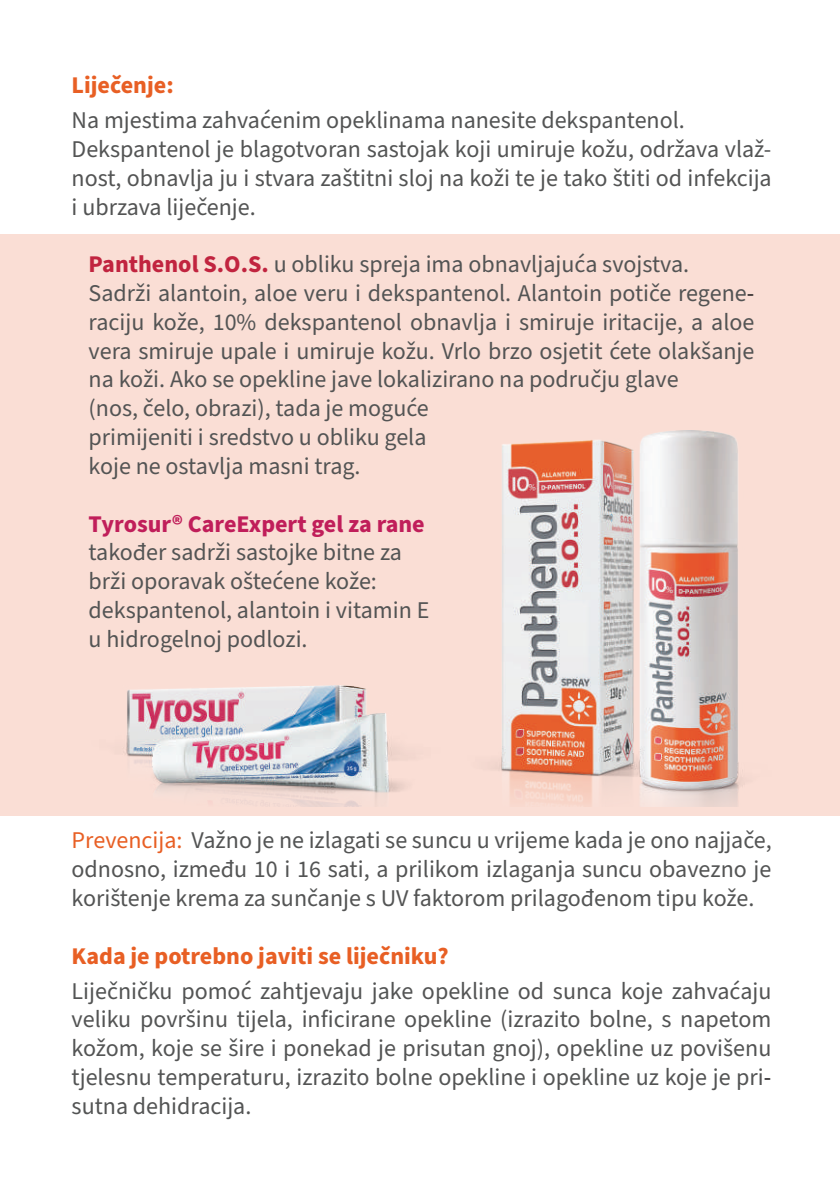
<style>
.page{position:relative;width:840px;height:1191px;background:#fff}
.page>*{position:absolute;margin:0;border:0;box-sizing:border-box;transform-origin:0 0}
.t1{font:24px/28.8px "Source Sans Pro";color:#535454}
.t2{font:700 24px "Source Sans Pro";color:#e85f24}
.t3{font:700 24px "Source Sans Pro";color:#c01e5a}
.s1{font-weight:700;color:#c1243f}
.s2{color:#e85f24}
</style>
<div class="page">
<div style="left:0;top:234px;width:838px;height:581px;background:#faded5"></div>
<img style="left:493px;top:431px;width:250px;height:375px">
<img style="left:123px;top:685px;width:282px;height:121px">
<p class="t2" style="left:72px;top:69px;width:103px">Liječenje:</p>
<p class="t1" style="left:72px;top:107px;width:701px">Na mjestima zahvaćenim opeklinama nanesite dekspantenol.<br>Dekspantenol je blagotvoran sastojak koji umiruje kožu, održava vlaž&shy;nost, obnavlja ju i stvara zaštitni sloj na koži te je tako štiti od infekcija i ubrzava liječenje.</p>
<p class="t1" style="left:89px;top:251px;width:667px"><span class="s1">Panthenol S.O.S.</span> u obliku spreja ima obnavljajuća svojstva.<br>Sadrži alantoin, aloe veru i dekspantenol. Alantoin potiče regene&shy;raciju kože, 10% dekspantenol obnavlja i smiruje iritacije, a aloe vera smiruje upale i umiruje kožu. Vrlo brzo osjetit ćete olakšanje na koži. Ako se opekline jave lokalizirano na području glave<br>(nos, čelo, obrazi), tada je moguće<br>primijeniti i sredstvo u obliku gela<br>koje ne ostavlja masni trag.</p>
<p class="t3" style="left:89px;top:507px;width:337px">Tyrosur® CareExpert gel za rane</p>
<p class="t1" style="left:89px;top:539px;width:342px">također sadrži sastojke bitne za brži oporavak oštećene kože: dekspantenol, alantoin i vitamin E u hidrogelnoj podlozi.</p>
<p class="t1" style="left:72px;top:827px;width:701px;text-align:justify"><span class="s2">Prevencija:</span> Važno je ne izlagati se suncu u vrijeme kada je ono najjače, odnosno, između 10 i 16 sati, a prilikom izlaganja suncu obavezno je korištenje krema za sunčanje s UV faktorom prilagođenom tipu kože.</p>
<p class="t2" style="left:72px;top:939px;width:378px">Kada je potrebno javiti se liječniku?</p>
<p class="t1" style="left:72px;top:977px;width:701px;text-align:justify">Liječničku pomoć zahtjevaju jake opekline od sunca koje zahvaćaju veliku površinu tijela, inficirane opekline (izrazito bolne, s napetom kožom, koje se šire i ponekad je prisutan gnoj), opekline uz povišenu tjelesnu temperaturu, izrazito bolne opekline i opekline uz koje je pri&shy;sutna dehidracija.</p>
</div>
